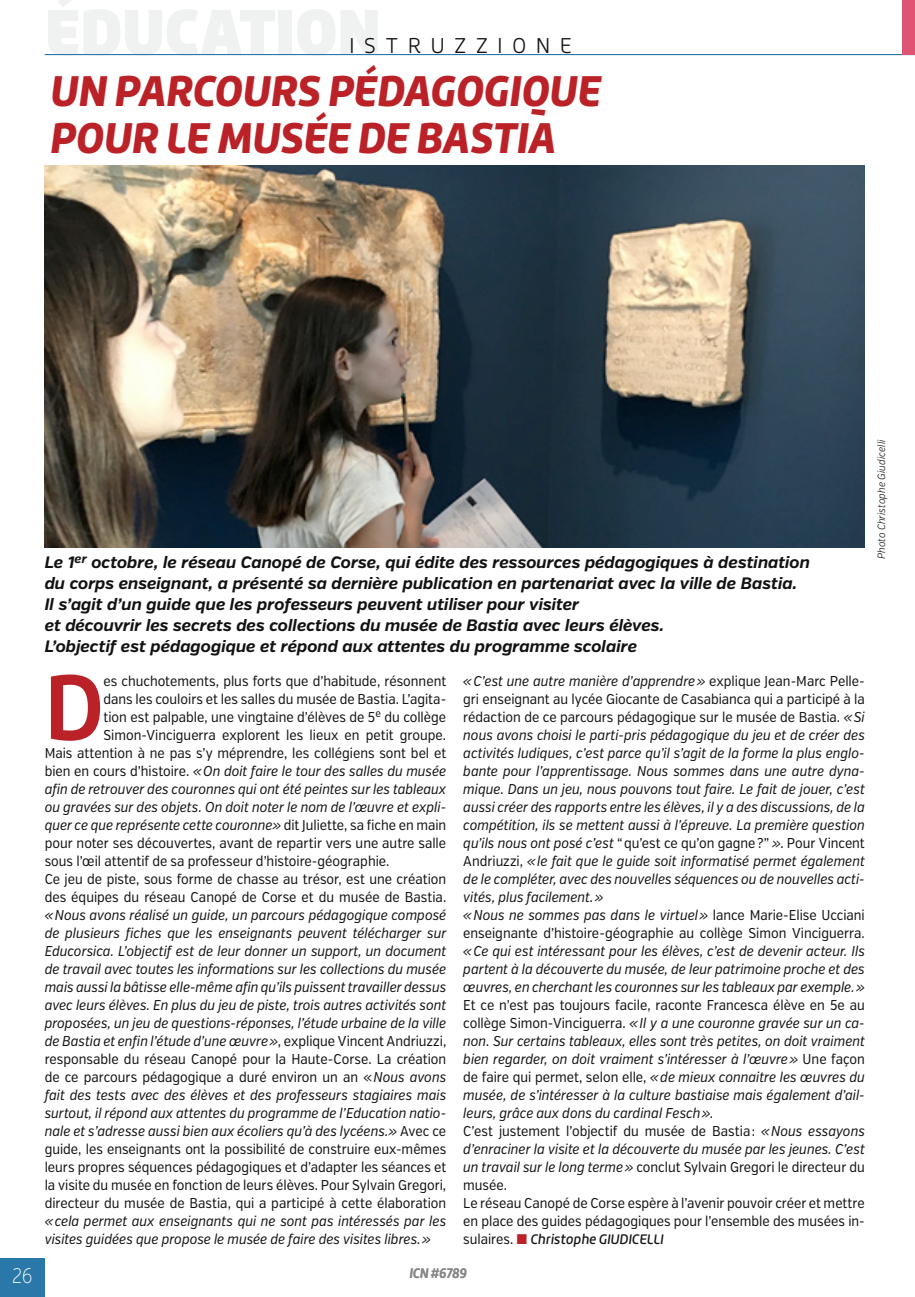
<style>
.page{position:relative;width:915px;height:1297px;background:#fff}
.page>*{position:absolute;margin:0;border:0;box-sizing:border-box;transform-origin:0 0}
.t1{font:700 90.3px "Roihu";color:#bb2228;scale:.95 1}
.t2{font:italic 900 42px/46.5px "Roihu";letter-spacing:-.015em;color:#bb2228;scale:.95 1}
.t3{font:300 21px "Roihu";letter-spacing:.495em;color:#121212;scale:.95 1}
.t4{font:200 21px "Verb Cond";color:#fff;scale:.9 1}
.t5{font:italic 700 16.5px/21px "Verb";letter-spacing:-.005em;color:#121212}
.t6{font:italic 14.25px/18px "Verb Cond";color:#121212;scale:.95 1}
.t7{font:14.25px "Verb Cond";color:#121212;scale:.95 1}
.t8{font:italic 500 13.5px "Roihu";letter-spacing:-.005em;color:#121212;scale:.95 1}
.t9{font:italic 700 13.5px "Roihu";letter-spacing:-.02em;color:#888a89;scale:.9 1}
.t10{font:italic 300 10.5px "Verb Cond";letter-spacing:.01em;color:#121212;scale:.95 1}
.s1{font-style:normal}
.s2{font-family:"Verb Cond";font-weight:400;font-style:normal;font-size:14.25px}
.s3{color:#bb2228}
</style>
<div class="page">
<hr style="left:45px;top:54px;width:869px;height:1px;background:#2a78aa">
<div style="left:901px;top:0;width:13px;height:55px;background:#df5473"></div>
<div style="left:0;top:1258px;width:45px;height:39px;background:#2a78aa"></div>
<img style="left:44px;top:166px;width:820px;height:381px">
<h3 class="t3" style="left:349px;top:33px;width:235px">ISTRUZZIONE</h3>
<h2 class="t2" style="left:49px;top:69px;width:581px">UN PARCOURS PÉDAGOGIQUE<br>POUR LE MUSÉE DE BASTIA</h2>
<p class="t5" style="left:45px;top:552px;width:766px">Le 1<sup>er</sup> octobre, le réseau Canopé de Corse, qui édite des ressources pédagogiques à destination du corps enseignant, a présenté sa dernière publication en partenariat avec la ville de Bastia.<br>Il s’agit d’un guide que les professeurs peuvent utiliser pour visiter<br>et découvrir les secrets des collections du musée de Bastia avec leurs élèves.<br>L’objectif est pédagogique et répond aux attentes du programme scolaire</p>
<h1 class="t1" style="left:45px;top:656px;width:64px">D</h1>
<p class="t7" style="left:103px;top:672px;width:362px">es chuchotements, plus forts que d’habitude, résonnent</p>
<p class="t7" style="left:103px;top:690px;width:362px">dans les couloirs et les salles du musée de Bastia. L’agita-</p>
<p class="t7" style="left:103px;top:708px;width:362px">tion est palpable, une vingtaine d’élèves de 5<sup>e</sup> du collège</p>
<p class="t7" style="left:103px;top:726px;width:362px">Simon-Vinciguerra explorent les lieux en petit groupe.</p>
<p class="t7" style="left:45px;top:744px;width:424px">Mais attention à ne pas s’y méprendre, les collégiens sont bel et</p>
<p class="t6" style="left:45px;top:762px;width:424px"><span class="s1">bien en cours d’histoire.</span> «On doit faire le tour des salles du musée</p>
<p class="t6" style="left:45px;top:780px;width:424px">afin de retrouver des couronnes qui ont été peintes sur les tableaux</p>
<p class="t6" style="left:45px;top:798px;width:424px">ou gravées sur des objets. On doit noter le nom de l’œuvre et expli-</p>
<p class="t6" style="left:45px;top:816px;width:424px">quer ce que représente cette couronne» <span class="s1">dit Juliette, sa fiche en main</span></p>
<p class="t7" style="left:45px;top:834px;width:424px">pour noter ses découvertes, avant de repartir vers une autre salle</p>
<p class="t7" style="left:45px;top:852px;width:364px">sous l’œil attentif de sa professeur d’histoire-géographie.</p>
<p class="t7" style="left:45px;top:870px;width:424px">Ce jeu de piste, sous forme de chasse au trésor, est une création</p>
<p class="t7" style="left:45px;top:888px;width:424px">des équipes du réseau Canopé de Corse et du musée de Bastia.</p>
<p class="t6" style="left:45px;top:906px;width:424px;text-align:justify">«Nous avons réalisé un guide, un parcours pédagogique composé de plusieurs fiches que les enseignants peuvent télécharger sur Educorsica. L’objectif est de leur donner un support, un document de travail avec toutes les informations sur les collections du musée mais aussi la bâtisse elle-même afin qu’ils puissent travailler dessus avec leurs élèves. En plus du jeu de piste, trois autres activités sont proposées, un jeu de questions-réponses, l’étude urbaine de la ville de Bastia et enfin l’étude d’une œuvre»<span class="s1">, explique Vincent Andriuzzi, responsable du réseau Canopé pour la Haute-Corse. La création de ce parcours pédagogique a duré environ un an «</span>Nous avons fait des tests avec des élèves et des professeurs stagiaires mais surtout, il répond aux attentes du programme de l’Education natio&shy;nale et s’adresse aussi bien aux écoliers qu’à des lycéens.» <span class="s1">Avec ce guide, les enseignants ont la possibilité de construire eux-mêmes leurs propres séquences pédagogiques et d’adapter les séances et la visite du musée en fonction de leurs élèves. Pour Sylvain Gregori, directeur du musée de Bastia, qui a participé à cette élaboration</span></p>
<p class="t6" style="left:45px;top:1212px;width:424px">«cela permet aux enseignants qui ne sont pas intéressés par les visites guidées que propose le musée de faire des visites libres.»</p>
<p class="t6" style="left:463px;top:672px;width:424px">«C’est une autre manière d’apprendre» <span class="s1">explique Jean-Marc Pelle&shy;gri enseignant au lycée Giocante de Casabianca qui a participé à la rédaction de ce parcours pédagogique sur le musée de Bastia.</span> «Si nous avons choisi le parti-pris pédagogique du jeu et de créer des activités ludiques, c’est parce qu’il s’agit de la forme la plus englo&shy;bante pour l’apprentissage. Nous sommes dans une autre dyna&shy;mique. Dans un jeu, nous pouvons tout faire. Le fait de jouer, c’est aussi créer des rapports entre les élèves, il y a des discussions, de la compétition, ils se mettent aussi à l’épreuve. La première question qu’ils nous ont posé c’est <span class="s1">“qu’est ce qu’on gagne?”</span> »<span class="s1">. Pour Vincent Andriuzzi,</span> «le fait que le guide soit informatisé permet également de le compléter, avec des nouvelles séquences ou de nouvelles acti&shy;vités, plus facilement.»<br>«Nous ne sommes pas dans le virtuel» <span class="s1">lance Marie-Elise Ucciani enseignante d’histoire-géographie au collège Simon Vinciguerra.</span></p>
<p class="t6" style="left:463px;top:942px;width:424px;text-align:justify">«Ce qui est intéressant pour les élèves, c’est de devenir acteur. Ils partent à la découverte du musée, de leur patrimoine proche et des œuvres, en cherchant les couronnes sur les tableaux par exemple.»</p>
<p class="t6" style="left:463px;top:996px;width:424px"><span class="s1">Et ce n’est pas toujours facile, raconte Francesca élève en 5e au collège Simon-Vinciguerra.</span> «Il y a une couronne gravée sur un ca&shy;non. Sur certains tableaux, elles sont très petites, on doit vraiment bien regarder, on doit vraiment s’intéresser à l’œuvre» <span class="s1">Une façon de faire qui permet, selon elle,</span> «de mieux connaitre les œuvres du musée, de s’intéresser à la culture bastiaise mais également d’ail&shy;leurs, grâce aux dons du cardinal Fesch»<span class="s1">.<br>C’est justement l’objectif du musée de Bastia:</span> «Nous essayons d’enraciner la visite et la découverte du musée par les jeunes. C’est un travail sur le long terme» <span class="s1">conclut Sylvain Gregori le directeur du musée.<br>Le réseau Canopé de Corse espère à l’avenir pouvoir créer et mettre en place des guides pédagogiques pour l’ensemble des musées in-</span></p>
<p class="t8" style="left:463px;top:1231px;width:212px"><span class="s2">sulaires.</span> <span class="s3">■</span> Christophe GIUDICELLI</p>
<h3 class="t4" style="left:12px;top:1263px;width:24px">26</h3>
<p class="t9" style="left:409px;top:1266px;width:65px">ICN #6789</p>
<p class="t10" style="left:874px;top:559px;width:128px;rotate:-90deg">Photo Christophe Giudicelli</p>
</div>
